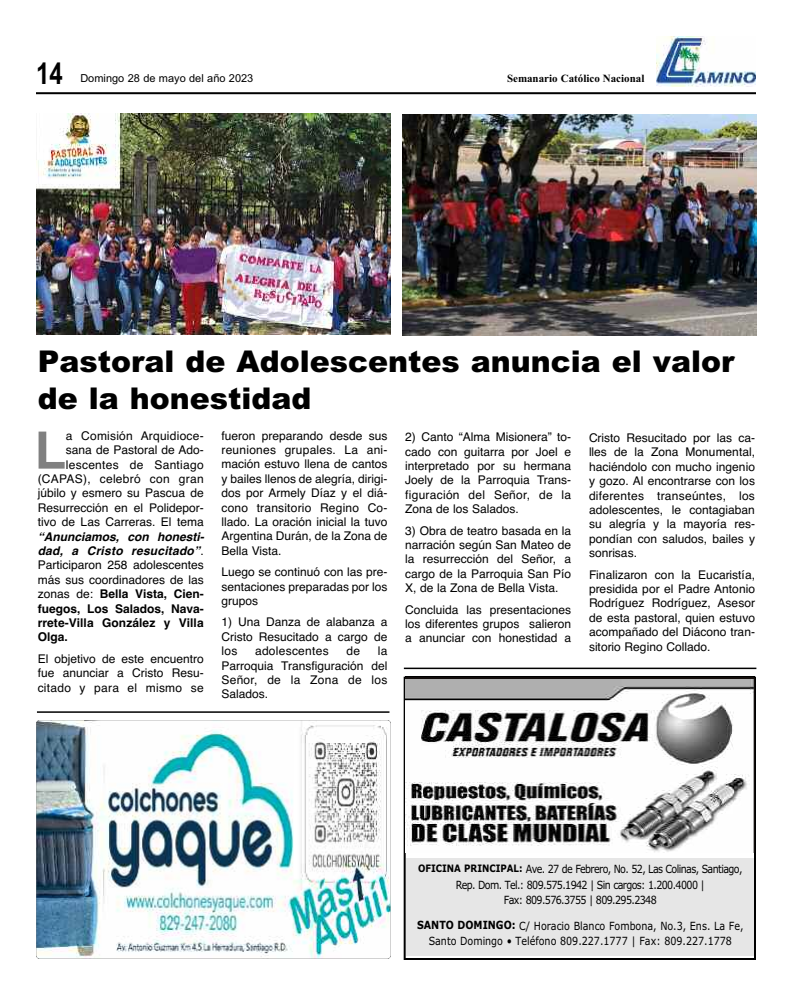
<style>
.page{position:relative;width:792px;height:1008px;background:#fff}
.page>*{position:absolute;margin:0;border:0;box-sizing:border-box;transform-origin:0 0}
.t1{font:700 51.5px "Helvetica";color:#808080}
.t2{font:900 30px/37px "Arial";color:#000}
.t3{font:700 30px "Arial";color:#000;scale:.8 1}
.t4{font:12px/14.4px "Helvetica";color:#000;text-align:justify}
.t5{font:700 12px/14.4px "Helvetica";color:#000;text-align:justify}
.t6{font:12px "Helvetica";letter-spacing:.02em;color:#000}
.t7{font:11.3px/15.6px "Verdana";letter-spacing:-.065em;color:#000;text-align:center;scale:.85 1}
.t8{font:11.3px/15.6px "Verdana";color:#000;text-align:center;scale:.85 1}
.t9{font:11px "Arial";color:#000}
.t10{font:700 11px "Times New Roman";color:#000}
.s1{font-style:italic}
.s2{font-weight:400}
.s3{font-weight:700;font-size:10.3px}
.s4{font-weight:700}
</style>
<div class="page">
<hr style="left:36px;top:92px;width:720px;height:2px;background:#000">
<img style="left:656px;top:36px;width:100px;height:50px">
<img style="left:406px;top:676px;width:350px;height:177px">
<div style="left:407px;top:859px;width:347px;height:97px;background:#e6e6e6"></div>
<hr style="left:37px;top:711px;width:352px;height:2px;background:#000">
<hr style="left:404px;top:668px;width:352px;height:1px;background:#000">
<img style="left:36px;top:720px;width:355px;height:239px">
<img style="left:36px;top:113px;width:355px;height:222px">
<img style="left:402px;top:114px;width:354px;height:221px">
<h2 class="t3" style="left:36px;top:56px;width:35px">14</h2>
<p class="t9" style="left:80px;top:72px;width:175px">Domingo 28 de mayo del año 2023</p>
<p class="t10" style="left:507px;top:71px;width:139px">Semanario Católico Nacional</p>
<h2 class="t2" style="left:38px;top:343px;width:698px">Pastoral de Adolescentes anuncia el valor de la honestidad</h2>
<p class="t4" style="left:38px;top:428px;width:168px;text-align:right">a Comisión Arquidioce&shy;sana de Pastoral de Ado&shy;lescentes de Santiago (CAPAS), celebró con gran júbilo y esmero su Pascua de<br>Resurrección en el Polidepor&shy;tivo de Las Carreras. El tema</p>
<p class="t5" style="left:38px;top:529px;width:168px"><span class="s1">“Anunciamos, con honesti&shy;dad, a Cristo resucitado”</span><span class="s2">.<br>Participaron 258 adolescentes más sus coordinadores de las zonas de:</span> Bella Vista, Cien&shy;fuegos, Los Salados, Nava&shy;rrete-Villa González y Villa Olga.</p>
<p class="t4" style="left:38px;top:651px;width:168px">El objetivo de este encuentro fue anunciar a Cristo Resu&shy;citado y para el mismo se</p>
<h1 class="t1" style="left:35px;top:421px;width:33px">L</h1>
<p class="t4" style="left:221px;top:428px;width:168px">fueron preparando desde sus reuniones grupales. La ani&shy;mación estuvo llena de cantos y bailes llenos de alegría, dirigi&shy;dos por Armely Díaz y el diá&shy;cono transitorio Regino Co&shy;llado. La oración inicial la tuvo Argentina Durán, de la Zona de Bella Vista.</p>
<p class="t4" style="left:221px;top:565px;width:168px">Luego se continuó con las pre&shy;sentaciones preparadas por los grupos</p>
<p class="t4" style="left:221px;top:615px;width:168px">1) Una Danza de alabanza a Cristo Resucitado a cargo de los</p>
<p class="t6" style="left:255px;top:644px;width:75px">adolescentes</p>
<p class="t4" style="left:347px;top:644px;width:15px">de</p>
<p class="t4" style="left:221px;top:644px;width:168px;text-indent:156px">la Parroquia Transfiguración del Señor, de la Zona de los Salados.</p>
<p class="t4" style="left:405px;top:430px;width:168px">2) Canto “Alma Misionera” to&shy;cado con guitarra por Joel e interpretado por su hermana Joely de la Parroquia Trans&shy;figuración del Señor, de la Zona de los Salados.</p>
<p class="t4" style="left:405px;top:523px;width:168px">3) Obra de teatro basada en la narración según San Mateo de la resurrección del Señor, a cargo de la Parroquia San Pío X, de la Zona de Bella Vista.</p>
<p class="t4" style="left:405px;top:602px;width:168px">Concluida las presentaciones los diferentes grupos salieron a anunciar con honestidad a</p>
<p class="t4" style="left:589px;top:431px;width:168px">Cristo Resucitado por las ca&shy;lles de la Zona Monumental, haciéndolo con mucho ingenio y gozo. Al encontrarse con los diferentes transeúntes, los adolescentes, le contagiaban su alegría y la mayoría res&shy;pondían con saludos, bailes y sonrisas.</p>
<p class="t4" style="left:589px;top:567px;width:168px">Finalizaron con la Eucaristía, presidida por el Padre Antonio Rodríguez Rodríguez, Asesor de esta pastoral, quien estuvo acompañado del Diácono tran&shy;sitorio Regino Collado.</p>
<p class="t7" style="left:418px;top:861px;width:383px"><span class="s3">OFICINA PRINCIPAL:</span> Ave. 27 de Febrero, No. 52, Las Colinas, Santiago,<br>Rep. Dom. Tel.: 809.575.1942 | Sin cargos: 1.200.4000 |<br>Fax: 809.576.3755 | 809.295.2348</p>
<p class="t8" style="left:417px;top:918px;width:385px"><span class="s4">SANTO DOMINGO:</span> C/ Horacio Blanco Fombona, No.3, Ens. La Fe,<br>Santo Domingo • Teléfono 809.227.1777 | Fax: 809.227.1778</p>
</div>
